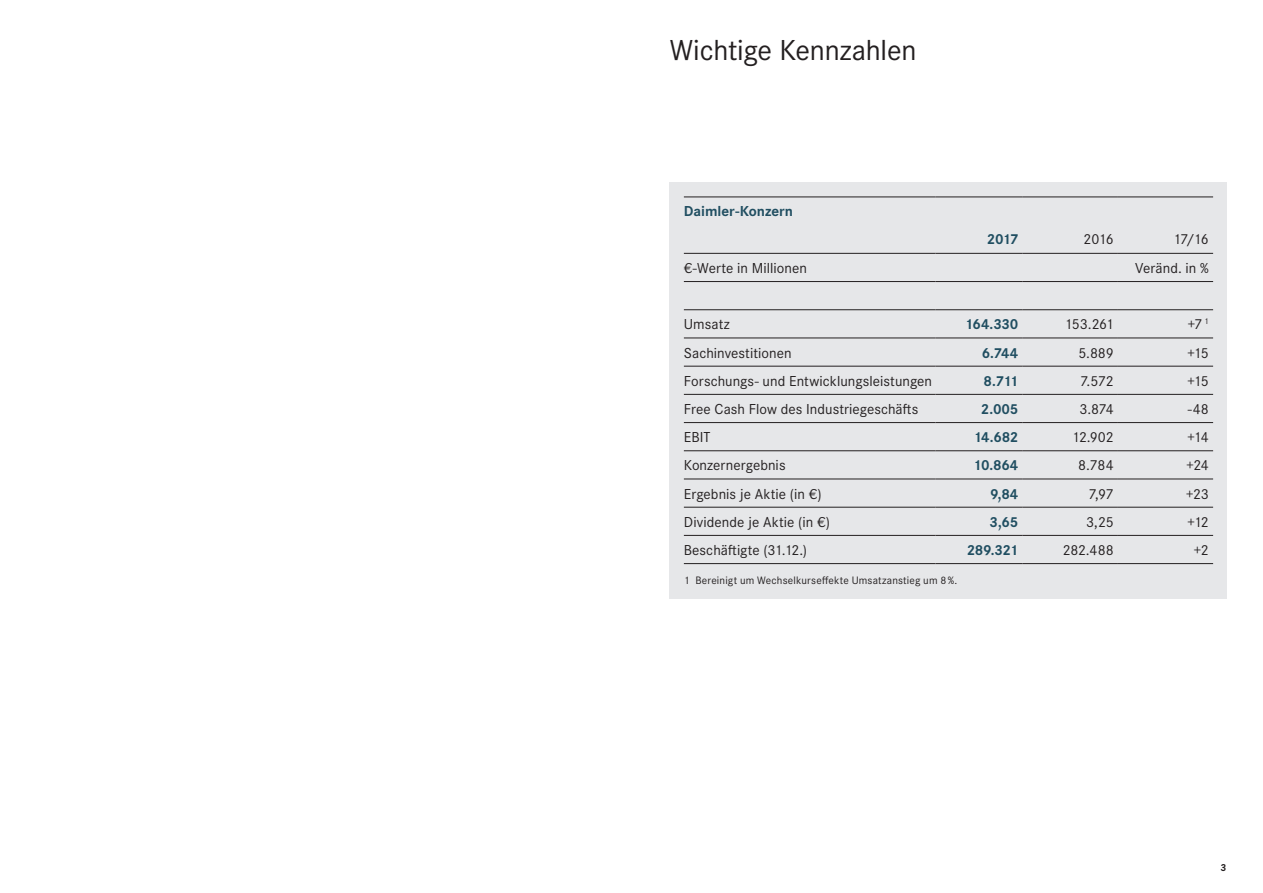
<style>
.page{position:relative;width:1263px;height:893px;background:#fff}
.page>*{position:absolute;margin:0;border:0;box-sizing:border-box;transform-origin:0 0}
.Kapitel_Head{font:30px "Daimler CS Pro";letter-spacing:-.01em;color:#231f20}
.Subheadline_12pt_sch{font:15px "Daimler CS Pro";letter-spacing:.005em;color:#231f20}
.Subheadline_12pt_sch-2{font:700 15px "Daimler CS Pro";letter-spacing:-.015em;color:#204e61}
.Fliesstext_9pt_schwa{font:11.25px "Daimler CS Pro";letter-spacing:.015em;color:#231f20}
.t1{font:700 10.5px "Daimler CS Pro";color:#231f20}
</style>
<div class="page">
<div style="left:670px;top:182px;width:557px;height:416px;background:#e6e7e9"></div>
<hr style="left:684px;top:281px;width:251px;height:1px;background:#231f20">
<hr style="left:935px;top:281px;width:88px;height:1px;background:#231f20">
<hr style="left:1023px;top:281px;width:95px;height:1px;background:#231f20">
<hr style="left:1118px;top:281px;width:95px;height:1px;background:#231f20">
<hr style="left:684px;top:309px;width:251px;height:1px;background:#231f20">
<hr style="left:935px;top:309px;width:88px;height:1px;background:#231f20">
<hr style="left:1023px;top:309px;width:95px;height:1px;background:#231f20">
<hr style="left:1118px;top:309px;width:95px;height:1px;background:#231f20">
<hr style="left:935px;top:338px;width:88px;height:1px;background:#231f20">
<hr style="left:1023px;top:338px;width:95px;height:1px;background:#231f20">
<hr style="left:1118px;top:338px;width:95px;height:1px;background:#231f20">
<hr style="left:935px;top:366px;width:88px;height:1px;background:#231f20">
<hr style="left:1023px;top:366px;width:95px;height:1px;background:#231f20">
<hr style="left:1118px;top:366px;width:95px;height:1px;background:#231f20">
<hr style="left:935px;top:394px;width:88px;height:1px;background:#231f20">
<hr style="left:1023px;top:394px;width:95px;height:1px;background:#231f20">
<hr style="left:1118px;top:394px;width:95px;height:1px;background:#231f20">
<hr style="left:935px;top:422px;width:88px;height:1px;background:#231f20">
<hr style="left:1023px;top:422px;width:95px;height:1px;background:#231f20">
<hr style="left:1118px;top:422px;width:95px;height:1px;background:#231f20">
<hr style="left:935px;top:450px;width:88px;height:1px;background:#231f20">
<hr style="left:1023px;top:450px;width:95px;height:1px;background:#231f20">
<hr style="left:1118px;top:450px;width:95px;height:1px;background:#231f20">
<hr style="left:935px;top:479px;width:88px;height:1px;background:#231f20">
<hr style="left:1023px;top:479px;width:95px;height:1px;background:#231f20">
<hr style="left:1118px;top:479px;width:95px;height:1px;background:#231f20">
<hr style="left:935px;top:507px;width:88px;height:1px;background:#231f20">
<hr style="left:1023px;top:507px;width:95px;height:1px;background:#231f20">
<hr style="left:1118px;top:507px;width:95px;height:1px;background:#231f20">
<hr style="left:935px;top:535px;width:88px;height:1px;background:#231f20">
<hr style="left:1023px;top:535px;width:95px;height:1px;background:#231f20">
<hr style="left:1118px;top:535px;width:95px;height:1px;background:#231f20">
<hr style="left:935px;top:563px;width:88px;height:1px;background:#231f20">
<hr style="left:1023px;top:563px;width:95px;height:1px;background:#231f20">
<hr style="left:1118px;top:563px;width:95px;height:1px;background:#231f20">
<hr style="left:684px;top:196px;width:251px;height:1px;background:#231f20">
<hr style="left:935px;top:196px;width:88px;height:1px;background:#231f20">
<hr style="left:1023px;top:196px;width:95px;height:1px;background:#231f20">
<hr style="left:1118px;top:196px;width:95px;height:1px;background:#231f20">
<hr style="left:684px;top:253px;width:251px;height:1px;background:#231f20">
<hr style="left:935px;top:253px;width:88px;height:1px;background:#231f20">
<hr style="left:1023px;top:253px;width:95px;height:1px;background:#231f20">
<hr style="left:1118px;top:253px;width:95px;height:1px;background:#231f20">
<hr style="left:684px;top:338px;width:251px;height:1px;background:#231f20">
<hr style="left:684px;top:366px;width:251px;height:1px;background:#231f20">
<hr style="left:684px;top:394px;width:251px;height:1px;background:#231f20">
<hr style="left:684px;top:422px;width:251px;height:1px;background:#231f20">
<hr style="left:684px;top:450px;width:251px;height:1px;background:#231f20">
<hr style="left:684px;top:479px;width:251px;height:1px;background:#231f20">
<hr style="left:684px;top:507px;width:251px;height:1px;background:#231f20">
<hr style="left:684px;top:535px;width:251px;height:1px;background:#231f20">
<hr style="left:684px;top:563px;width:251px;height:1px;background:#231f20">
<p class="Kapitel_Head" style="left:670px;top:28px;width:248px">Wichtige Kennzahlen</p>
<p class="Subheadline_12pt_sch-2" style="left:684px;top:199px;width:111px">Daimler-Konzern</p>
<p class="Subheadline_12pt_sch-2" style="left:987px;top:227px;width:33px">2017</p>
<p class="Subheadline_12pt_sch" style="left:1084px;top:228px;width:32px">2016</p>
<p class="Subheadline_12pt_sch" style="left:1173px;top:228px;width:37px">17/16</p>
<p class="Subheadline_12pt_sch" style="left:684px;top:257px;width:125px">€-Werte in Millionen</p>
<p class="Subheadline_12pt_sch" style="left:1135px;top:257px;width:75px">Veränd. in %</p>
<p class="Subheadline_12pt_sch" style="left:684px;top:314px;width:47px">Umsatz</p>
<p class="Subheadline_12pt_sch-2" style="left:965px;top:313px;width:55px">164.330</p>
<p class="Subheadline_12pt_sch" style="left:1064px;top:314px;width:51px">153.261</p>
<p class="Subheadline_12pt_sch" style="left:1187px;top:314px;width:23px">+7 <sup>1</sup></p>
<p class="Subheadline_12pt_sch" style="left:684px;top:342px;width:109px">Sachinvestitionen</p>
<p class="Subheadline_12pt_sch-2" style="left:982px;top:341px;width:38px">6.744</p>
<p class="Subheadline_12pt_sch" style="left:1078px;top:342px;width:37px">5.889</p>
<p class="Subheadline_12pt_sch" style="left:1187px;top:342px;width:23px">+15</p>
<p class="Subheadline_12pt_sch" style="left:684px;top:370px;width:250px">Forschungs- und Entwicklungsleistungen</p>
<p class="Subheadline_12pt_sch-2" style="left:983px;top:369px;width:36px">8.711</p>
<p class="Subheadline_12pt_sch" style="left:1080px;top:370px;width:35px">7.572</p>
<p class="Subheadline_12pt_sch" style="left:1187px;top:370px;width:23px">+15</p>
<p class="Subheadline_12pt_sch" style="left:684px;top:398px;width:236px">Free Cash Flow des Industriegeschäfts</p>
<p class="Subheadline_12pt_sch-2" style="left:981px;top:397px;width:39px">2.005</p>
<p class="Subheadline_12pt_sch" style="left:1079px;top:398px;width:36px">3.874</p>
<p class="Subheadline_12pt_sch" style="left:1188px;top:398px;width:22px">-48</p>
<p class="Subheadline_12pt_sch" style="left:684px;top:426px;width:28px">EBIT</p>
<p class="Subheadline_12pt_sch-2" style="left:973px;top:425px;width:46px">14.682</p>
<p class="Subheadline_12pt_sch" style="left:1072px;top:426px;width:43px">12.902</p>
<p class="Subheadline_12pt_sch" style="left:1187px;top:426px;width:23px">+14</p>
<p class="Subheadline_12pt_sch" style="left:684px;top:455px;width:103px">Konzernergebnis</p>
<p class="Subheadline_12pt_sch-2" style="left:973px;top:454px;width:47px">10.864</p>
<p class="Subheadline_12pt_sch" style="left:1078px;top:455px;width:37px">8.784</p>
<p class="Subheadline_12pt_sch" style="left:1186px;top:455px;width:24px">+24</p>
<p class="Subheadline_12pt_sch" style="left:684px;top:483px;width:139px">Ergebnis je Aktie (in €)</p>
<p class="Subheadline_12pt_sch-2" style="left:990px;top:482px;width:30px">9,84</p>
<p class="Subheadline_12pt_sch" style="left:1089px;top:483px;width:26px">7,97</p>
<p class="Subheadline_12pt_sch" style="left:1186px;top:483px;width:25px">+23</p>
<p class="Subheadline_12pt_sch" style="left:684px;top:511px;width:148px">Dividende je Aktie (in €)</p>
<p class="Subheadline_12pt_sch-2" style="left:989px;top:510px;width:30px">3,65</p>
<p class="Subheadline_12pt_sch" style="left:1086px;top:511px;width:29px">3,25</p>
<p class="Subheadline_12pt_sch" style="left:1187px;top:511px;width:23px">+12</p>
<p class="Subheadline_12pt_sch" style="left:684px;top:539px;width:125px">Beschäftigte (31.12.)</p>
<p class="Subheadline_12pt_sch-2" style="left:967px;top:538px;width:53px">289.321</p>
<p class="Subheadline_12pt_sch" style="left:1063px;top:539px;width:52px">282.488</p>
<p class="Subheadline_12pt_sch" style="left:1193px;top:539px;width:17px">+2</p>
<p class="Fliesstext_9pt_schwa" style="left:684px;top:572px;width:275px">1 Bereinigt um Wechselkurseffekte Umsatzanstieg um 8 %.</p>
<p class="t1" style="left:1220px;top:859px;width:7px">3</p>
</div>
